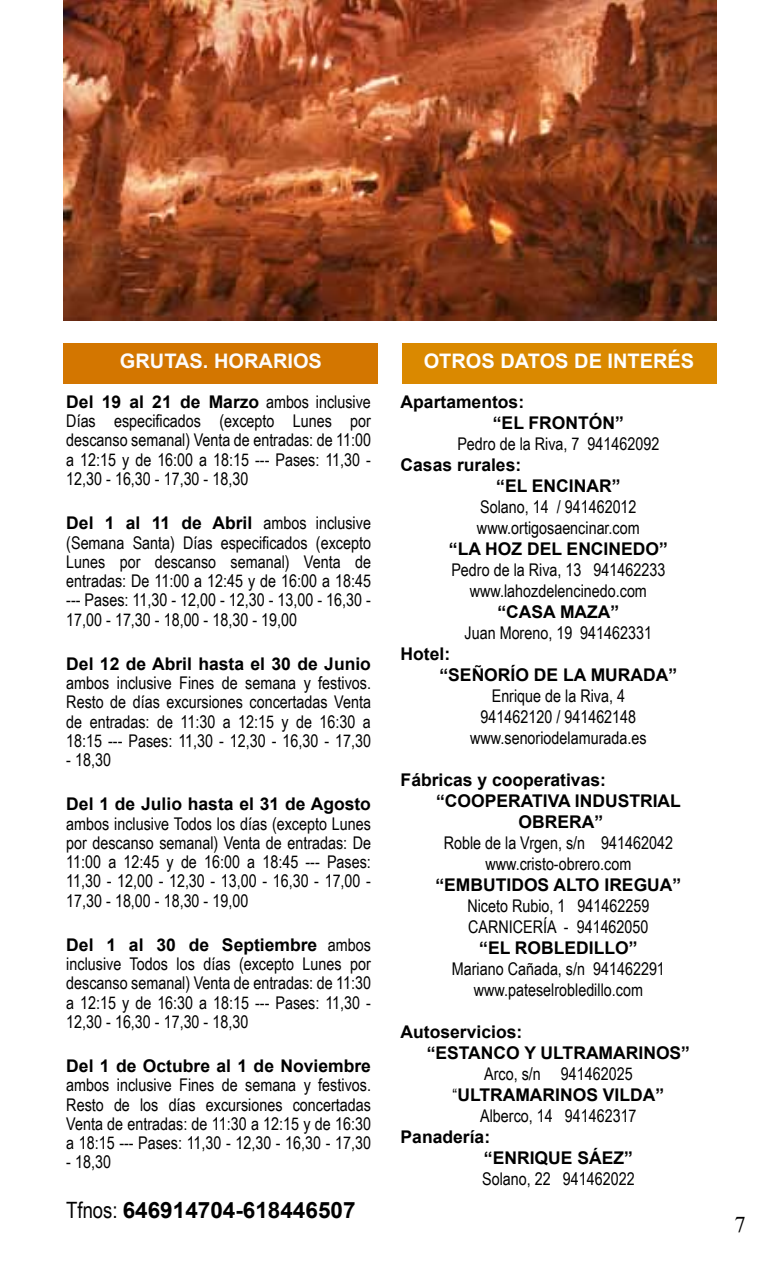
<style>
.page{position:relative;width:780px;height:1276px;background:#fff}
.page>*{position:absolute;margin:0;border:0;box-sizing:border-box;transform-origin:0 0}
.t1{font:700 22.5px "Arial";color:#000}
.t2{font:22.5px "Times New Roman";color:#000}
.t3{font:700 20px "Arial";color:#fffffe}
.t4{font:700 20px "Arial";color:#fdfcfb}
.t5{font:17.5px/19.2px "Arial Narrow";color:#000;text-align:justify}
.t6{font:700 17.5px/21px "Arial";color:#000}
.s1{font-family:"Arial Narrow";font-weight:400}
</style>
<div class="page">
<img style="left:64px;top:0;width:652px;height:321px">
<div style="left:64px;top:344px;width:314px;height:40px;background:#d37600"></div>
<div style="left:402px;top:344px;width:314px;height:40px;background:#da8900"></div>
<p class="t4" style="left:120px;top:347px;width:203px">GRUTAS. HORARIOS</p>
<p class="t6" style="left:66px;top:392px;width:306px">Del 19 al 21 de Marzo <span class="s1">ambos inclusive</span></p>
<p class="t5" style="left:66px;top:411px;width:306px">Días especificados (excepto Lunes por descanso semanal) Venta de entradas: de 11:00 a 12:15 y de 16:00 a 18:15 --- Pases: 11,30 - 12,30 - 16,30 - 17,30 - 18,30</p>
<p class="t6" style="left:66px;top:513px;width:306px">Del 1 al 11 de Abril <span class="s1">ambos inclusive</span></p>
<p class="t5" style="left:66px;top:532px;width:306px">(Semana Santa) Días especificados (excepto Lunes por descanso semanal) Venta de entradas: De 11:00 a 12:45 y de 16:00 a 18:45 --- Pases: 11,30 - 12,00 - 12,30 - 13,00 - 16,30 - 17,00 - 17,30 - 18,00 - 18,30 - 19,00</p>
<p class="t6" style="left:66px;top:653px;width:306px">Del 12 de Abril hasta el 30 de Junio</p>
<p class="t5" style="left:66px;top:672px;width:306px">ambos inclusive Fines de semana y festivos.<br>Resto de días excursiones concertadas Venta de entradas: de 11:30 a 12:15 y de 16:30 a 18:15 --- Pases: 11,30 - 12,30 - 16,30 - 17,30</p>
<p class="t5" style="left:66px;top:749px;width:46px">- 18,30</p>
<p class="t6" style="left:66px;top:794px;width:306px">Del 1 de Julio hasta el 31 de Agosto</p>
<p class="t5" style="left:66px;top:813px;width:306px">ambos inclusive Todos los días (excepto Lunes por descanso semanal) Venta de entradas: De 11:00 a 12:45 y de 16:00 a 18:45 --- Pases:<br>11,30 - 12,00 - 12,30 - 13,00 - 16,30 - 17,00 - 17,30 - 18,00 - 18,30 - 19,00</p>
<p class="t6" style="left:66px;top:934px;width:306px">Del 1 al 30 de Septiembre <span class="s1">ambos</span></p>
<p class="t5" style="left:66px;top:953px;width:306px">inclusive Todos los días (excepto Lunes por descanso semanal) Venta de entradas: de 11:30 a 12:15 y de 16:30 a 18:15 --- Pases: 11,30 - 12,30 - 16,30 - 17,30 - 18,30</p>
<p class="t6" style="left:66px;top:1056px;width:306px">Del 1 de Octubre al 1 de Noviembre</p>
<p class="t5" style="left:66px;top:1075px;width:306px">ambos inclusive Fines de semana y festivos.<br>Resto de los días excursiones concertadas Venta de entradas: de 11:30 a 12:15 y de 16:30 a 18:15 --- Pases: 11,30 - 12,30 - 16,30 - 17,30</p>
<p class="t5" style="left:66px;top:1152px;width:46px">- 18,30</p>
<p class="t1" style="left:66px;top:1195px;width:291px"><span class="s1">Tfnos:</span> 646914704-618446507</p>
<p class="t3" style="left:423px;top:347px;width:272px">OTROS DATOS DE INTERÉS</p>
<p class="t6" style="left:493px;top:392px;width:132px;text-indent:-92px">Apartamentos:<br>“EL FRONTÓN”</p>
<p class="t5" style="left:457px;top:433px;width:203px">Pedro de la Riva, 7 941462092</p>
<p class="t6" style="left:496px;top:455px;width:126px;text-indent:-96px">Casas rurales:<br>“EL ENCINAR”</p>
<p class="t5" style="left:477px;top:496px;width:164px;line-height:21px">Solano, 14 / 941462012 www.ortigosaencinar.com</p>
<p class="t6" style="left:449px;top:539px;width:220px">“LA HOZ DEL ENCINEDO”</p>
<p class="t5" style="left:451px;top:559px;width:215px;line-height:21px;text-align:center">Pedro de la Riva, 13 941462233 www.lahozdelencinedo.com</p>
<p class="t6" style="left:497px;top:602px;width:123px">“CASA MAZA”</p>
<p class="t5" style="left:464px;top:622px;width:189px">Juan Moreno, 19 941462331</p>
<p class="t6" style="left:439px;top:644px;width:239px;text-indent:-39px">Hotel:<br>“SEÑORÍO DE LA MURADA”</p>
<p class="t5" style="left:470px;top:685px;width:178px;line-height:21px;text-align:center">Enrique de la Riva, 4<br>941462120 / 941462148 www.senoriodelamurada.es</p>
<p class="t6" style="left:400px;top:770px;width:207px">Fábricas y cooperativas:</p>
<p class="t6" style="left:436px;top:791px;width:246px">“COOPERATIVA INDUSTRIAL</p>
<p class="t6" style="left:518px;top:812px;width:86px">OBRERA”</p>
<p class="t5" style="left:443px;top:832px;width:231px;line-height:21px;text-align:center">Roble de la Vrgen, s/n 941462042 www.cristo-obrero.com</p>
<p class="t6" style="left:435px;top:875px;width:247px">“EMBUTIDOS ALTO IREGUA”</p>
<p class="t5" style="left:467px;top:895px;width:183px;line-height:21px">Niceto Rubio, 1 941462259<br>CARNICERÍA - 941462050</p>
<p class="t6" style="left:479px;top:938px;width:160px">“EL ROBLEDILLO”</p>
<p class="t5" style="left:452px;top:958px;width:215px;line-height:21px;text-align:center">Mariano Cañada, s/n 941462291 www.pateselrobledillo.com</p>
<p class="t6" style="left:427px;top:1022px;width:265px;text-indent:-26px">Autoservicios:<br>“ESTANCO Y ULTRAMARINOS”</p>
<p class="t5" style="left:484px;top:1063px;width:150px">Arco, s/n 941462025</p>
<p class="t6" style="left:452px;top:1085px;width:213px"><span class="s1">“</span>ULTRAMARINOS VILDA”</p>
<p class="t5" style="left:480px;top:1105px;width:158px">Alberco, 14 941462317</p>
<p class="t6" style="left:484px;top:1127px;width:150px;text-indent:-83px">Panadería:<br>“ENRIQUE SÁEZ”</p>
<p class="t5" style="left:482px;top:1168px;width:154px">Solano, 22 941462022</p>
<p class="t2" style="left:734px;top:1208px;width:13px">7</p>
</div>
